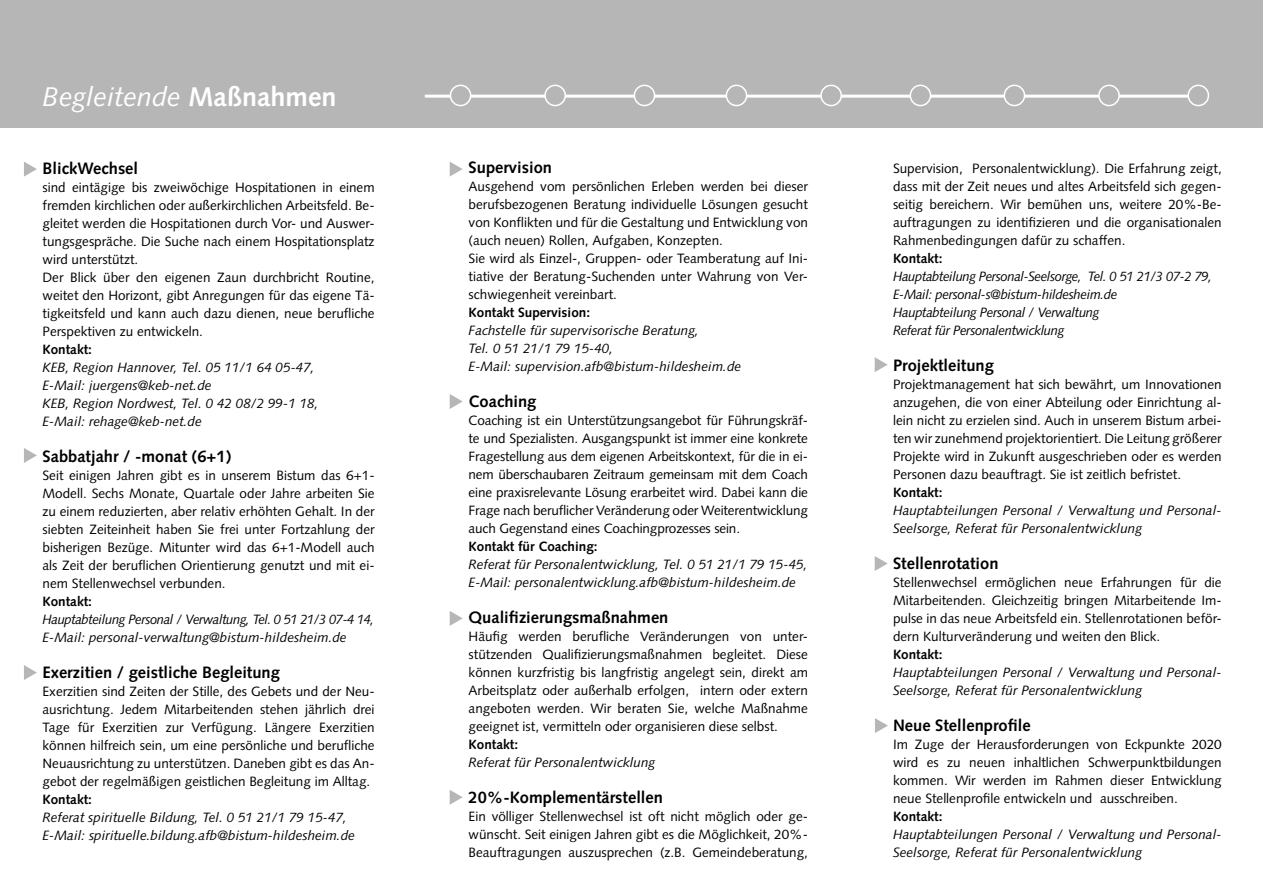
<style>
.page{position:relative;width:1263px;height:893px;background:#fff}
.page>*{position:absolute;margin:0;border:0;box-sizing:border-box;transform-origin:0 0}
.Überschrift_1{font:italic 27px "Syntax";color:#fff}
.t1{font:700 16.5px "Syntax";color:#000}
.t2{font:13.5px/18px "Syntax";color:#000;text-align:justify}
.t3{font:italic 13.5px/18px "Syntax";color:#000}
.t4{font:italic 13.5px/18px "Syntax";letter-spacing:-.03em;color:#000}
.t5{font:700 13.5px "Syntax";color:#000}
.t6{font:italic 13.5px "Syntax";letter-spacing:-.025em;color:#000}
.s1{font-weight:700;font-style:normal}
</style>
<div class="page">
<div style="left:0;top:0;width:1263px;height:128px;background:#b6b6b6"></div>
<svg style="left:24px;top:162px;width:13px;height:15px"></svg>
<svg style="left:24px;top:448px;width:13px;height:15px"></svg>
<svg style="left:24px;top:665px;width:13px;height:15px"></svg>
<svg style="left:450px;top:162px;width:13px;height:15px"></svg>
<svg style="left:450px;top:394px;width:13px;height:15px"></svg>
<svg style="left:450px;top:611px;width:13px;height:15px"></svg>
<svg style="left:450px;top:790px;width:13px;height:15px"></svg>
<svg style="left:875px;top:357px;width:13px;height:15px"></svg>
<svg style="left:875px;top:556px;width:13px;height:15px"></svg>
<hr style="left:425px;top:95px;width:781px;height:3px;background:#fff">
<div style="left:450px;top:85px;width:21px;height:21px;background:#b6b6b6;border-radius:50%"></div>
<div style="left:450px;top:85px;width:21px;height:21px;border:2px solid #fff;border-radius:50%"></div>
<div style="left:545px;top:85px;width:20px;height:21px;background:#b6b6b6;border-radius:50%"></div>
<div style="left:544px;top:85px;width:22px;height:21px;border:2px solid #fff;border-radius:50%"></div>
<div style="left:634px;top:85px;width:20px;height:21px;background:#b6b6b6;border-radius:50%"></div>
<div style="left:634px;top:85px;width:21px;height:21px;border:2px solid #fff;border-radius:50%"></div>
<div style="left:726px;top:85px;width:21px;height:21px;background:#b6b6b6;border-radius:50%"></div>
<div style="left:726px;top:85px;width:21px;height:21px;border:2px solid #fff;border-radius:50%"></div>
<div style="left:821px;top:85px;width:20px;height:21px;background:#b6b6b6;border-radius:50%"></div>
<div style="left:820px;top:85px;width:22px;height:21px;border:2px solid #fff;border-radius:50%"></div>
<div style="left:910px;top:85px;width:20px;height:21px;background:#b6b6b6;border-radius:50%"></div>
<div style="left:909px;top:85px;width:22px;height:21px;border:2px solid #fff;border-radius:50%"></div>
<div style="left:1004px;top:85px;width:20px;height:21px;background:#b6b6b6;border-radius:50%"></div>
<div style="left:1003px;top:85px;width:22px;height:21px;border:2px solid #fff;border-radius:50%"></div>
<div style="left:1099px;top:85px;width:20px;height:21px;background:#b6b6b6;border-radius:50%"></div>
<div style="left:1098px;top:85px;width:22px;height:21px;border:2px solid #fff;border-radius:50%"></div>
<div style="left:1188px;top:85px;width:20px;height:21px;background:#b6b6b6;border-radius:50%"></div>
<div style="left:1187px;top:85px;width:22px;height:21px;border:2px solid #fff;border-radius:50%"></div>
<svg style="left:875px;top:718px;width:13px;height:15px"></svg>
<p class="Überschrift_1" style="left:43px;top:81px;width:296px">Begleitende <span class="s1">Maßnahmen</span></p>
<p class="t1" style="left:43px;top:159px;width:97px">BlickWechsel</p>
<p class="t2" style="left:43px;top:178px;width:334px">sind eintägige bis zweiwöchige Hospitationen in einem fremden kirchlichen oder außerkirchlichen Arbeitsfeld. Be&shy;gleitet werden die Hospitationen durch Vor- und Auswer&shy;tungsgespräche. Die Suche nach einem Hospitationsplatz wird unterstützt.</p>
<p class="t2" style="left:43px;top:268px;width:334px">Der Blick über den eigenen Zaun durchbricht Routine, weitet den Horizont, gibt Anregungen für das eigene Tä&shy;tigkeitsfeld und kann auch dazu dienen, neue berufliche Perspektiven zu entwickeln.</p>
<p class="t5" style="left:43px;top:342px;width:51px">Kontakt:</p>
<p class="t3" style="left:43px;top:358px;width:274px">KEB, Region Hannover, Tel. 05 11/1 64 05-47,</p>
<p class="t3" style="left:43px;top:376px;width:171px">E-Mail: juergens@keb-net.de</p>
<p class="t3" style="left:43px;top:394px;width:277px">KEB, Region Nordwest, Tel. 0 42 08/2 99-1 18,</p>
<p class="t3" style="left:43px;top:412px;width:161px">E-Mail: rehage@keb-net.de</p>
<p class="t1" style="left:43px;top:447px;width:190px">Sabbatjahr / -monat (6+1)</p>
<p class="t2" style="left:43px;top:466px;width:334px">Seit einigen Jahren gibt es in unserem Bistum das 6+1- Modell. Sechs Monate, Quartale oder Jahre arbeiten Sie zu einem reduzierten, aber relativ erhöhten Gehalt. In der siebten Zeiteinheit haben Sie frei unter Fortzahlung der bisherigen Bezüge. Mitunter wird das 6+1-Modell auch als Zeit der beruflichen Orientierung genutzt und mit ei&shy;nem Stellenwechsel verbunden.</p>
<p class="t5" style="left:43px;top:594px;width:51px">Kontakt:</p>
<p class="t4" style="left:43px;top:610px;width:333px">Hauptabteilung Personal / Verwaltung, Tel. 0 51 21/3 07-4 14,</p>
<p class="t3" style="left:43px;top:628px;width:306px">E-Mail: personal-verwaltung@bistum-hildesheim.de</p>
<p class="t1" style="left:43px;top:663px;width:239px">Exerzitien / geistliche Begleitung</p>
<p class="t2" style="left:43px;top:682px;width:334px">Exerzitien sind Zeiten der Stille, des Gebets und der Neu&shy;ausrichtung. Jedem Mitarbeitenden stehen jährlich drei Tage für Exerzitien zur Verfügung. Längere Exerzitien können hilfreich sein, um eine persönliche und berufliche Neuausrichtung zu unterstützen. Daneben gibt es das An&shy;gebot der regelmäßigen geistlichen Begleitung im Alltag.</p>
<p class="t5" style="left:43px;top:792px;width:51px">Kontakt:</p>
<p class="t3" style="left:43px;top:808px;width:306px">Referat spirituelle Bildung, Tel. 0 51 21/1 79 15-47,</p>
<p class="t3" style="left:43px;top:826px;width:314px">E-Mail: spirituelle.bildung.afb@bistum-hildesheim.de</p>
<p class="t1" style="left:469px;top:158px;width:85px">Supervision</p>
<p class="t2" style="left:469px;top:177px;width:341px">Ausgehend vom persönlichen Erleben werden bei dieser berufsbezogenen Beratung individuelle Lösungen gesucht von Konflikten und für die Gestaltung und Entwicklung von (auch neuen) Rollen, Aufgaben, Konzepten.</p>
<p class="t2" style="left:469px;top:249px;width:341px">Sie wird als Einzel-, Gruppen- oder Teamberatung auf Ini&shy;tiative der Beratung-Suchenden unter Wahrung von Ver&shy;schwiegenheit vereinbart.</p>
<p class="t5" style="left:469px;top:305px;width:123px">Kontakt Supervision:</p>
<p class="t3" style="left:469px;top:321px;width:232px">Fachstelle für supervisorische Beratung,</p>
<p class="t3" style="left:469px;top:339px;width:146px">Tel. 0 51 21/1 79 15-40,</p>
<p class="t3" style="left:469px;top:357px;width:274px">E-Mail: supervision.afb@bistum-hildesheim.de</p>
<p class="t1" style="left:469px;top:392px;width:69px">Coaching</p>
<p class="t2" style="left:469px;top:411px;width:341px">Coaching ist ein Unterstützungsangebot für Führungskräf&shy;te und Spezialisten. Ausgangspunkt ist immer eine konkrete Fragestellung aus dem eigenen Arbeitskontext, für die in ei&shy;nem überschaubaren Zeitraum gemeinsam mit dem Coach eine praxisrelevante Lösung erarbeitet wird. Dabei kann die Frage nach beruflicher Veränderung oder Weiterentwicklung auch Gegenstand eines Coachingprozesses sein.</p>
<p class="t5" style="left:469px;top:539px;width:131px">Kontakt für Coaching:</p>
<p class="t3" style="left:469px;top:555px;width:340px">Referat für Personalentwicklung, Tel. 0 51 21/1 79 15-45,<br>E-Mail: personalentwicklung.afb@bistum-hildesheim.de</p>
<p class="t1" style="left:469px;top:608px;width:201px">Qualifizierungsmaßnahmen</p>
<p class="t2" style="left:469px;top:627px;width:341px">Häufig werden berufliche Veränderungen von unter&shy;stützenden Qualifizierungsmaßnahmen begleitet. Diese können kurzfristig bis langfristig angelegt sein, direkt am Arbeitsplatz oder außerhalb erfolgen, intern oder extern angeboten werden. Wir beraten Sie, welche Maßnahme geeignet ist, vermitteln oder organisieren diese selbst.</p>
<p class="t5" style="left:469px;top:737px;width:51px">Kontakt:</p>
<p class="t3" style="left:469px;top:753px;width:188px">Referat für Personalentwicklung</p>
<p class="t1" style="left:469px;top:788px;width:196px">20%-Komplementärstellen</p>
<p class="t2" style="left:469px;top:807px;width:341px">Ein völliger Stellenwechsel ist oft nicht möglich oder ge&shy;wünscht. Seit einigen Jahren gibt es die Möglichkeit, 20%- Beauftragungen auszusprechen (z.B. Gemeindeberatung,</p>
<p class="t2" style="left:893px;top:159px;width:330px">Supervision, Personalentwicklung). Die Erfahrung zeigt, dass mit der Zeit neues und altes Arbeitsfeld sich gegen&shy;seitig bereichern. Wir bemühen uns, weitere 20%-Be&shy;auftragungen zu identifizieren und die organisationalen Rahmenbedingungen dafür zu schaffen.</p>
<p class="t5" style="left:893px;top:250px;width:51px">Kontakt:</p>
<p class="t4" style="left:893px;top:267px;width:321px">Hauptabteilung Personal-Seelsorge, Tel. 0 51 21/3 07-2 79,<br>E-Mail: personal-s@bistum-hildesheim.de</p>
<p class="t6" style="left:893px;top:304px;width:208px">Hauptabteilung Personal / Verwaltung</p>
<p class="t6" style="left:893px;top:322px;width:173px">Referat für Personalentwicklung</p>
<p class="t1" style="left:893px;top:356px;width:102px">Projektleitung</p>
<p class="t2" style="left:893px;top:375px;width:330px">Projektmanagement hat sich bewährt, um Innovationen anzugehen, die von einer Abteilung oder Einrichtung al&shy;lein nicht zu erzielen sind. Auch in unserem Bistum arbei&shy;ten wir zunehmend projektorientiert. Die Leitung größerer Projekte wird in Zukunft ausgeschrieben oder es werden Personen dazu beauftragt. Sie ist zeitlich befristet.</p>
<p class="t5" style="left:893px;top:484px;width:51px">Kontakt:</p>
<p class="t3" style="left:893px;top:501px;width:330px">Hauptabteilungen Personal / Verwaltung und Personal-<br>Seelsorge, Referat für Personalentwicklung</p>
<p class="t1" style="left:893px;top:554px;width:107px">Stellenrotation</p>
<p class="t2" style="left:893px;top:573px;width:330px">Stellenwechsel ermöglichen neue Erfahrungen für die Mitarbeitenden. Gleichzeitig bringen Mitarbeitende Im&shy;pulse in das neue Arbeitsfeld ein. Stellenrotationen beför&shy;dern Kulturveränderung und weiten den Blick.</p>
<p class="t5" style="left:893px;top:646px;width:51px">Kontakt:</p>
<p class="t3" style="left:893px;top:663px;width:330px">Hauptabteilungen Personal / Verwaltung und Personal-<br>Seelsorge, Referat für Personalentwicklung</p>
<p class="t1" style="left:893px;top:716px;width:139px">Neue Stellenprofile</p>
<p class="t2" style="left:893px;top:735px;width:330px">Im Zuge der Herausforderungen von Eckpunkte 2020 wird es zu neuen inhaltlichen Schwerpunktbildungen kommen. Wir werden im Rahmen dieser Entwicklung neue Stellenprofile entwickeln und ausschreiben.</p>
<p class="t5" style="left:893px;top:808px;width:51px">Kontakt:</p>
<p class="t3" style="left:893px;top:825px;width:330px">Hauptabteilungen Personal / Verwaltung und Personal-<br>Seelsorge, Referat für Personalentwicklung</p>
</div>
